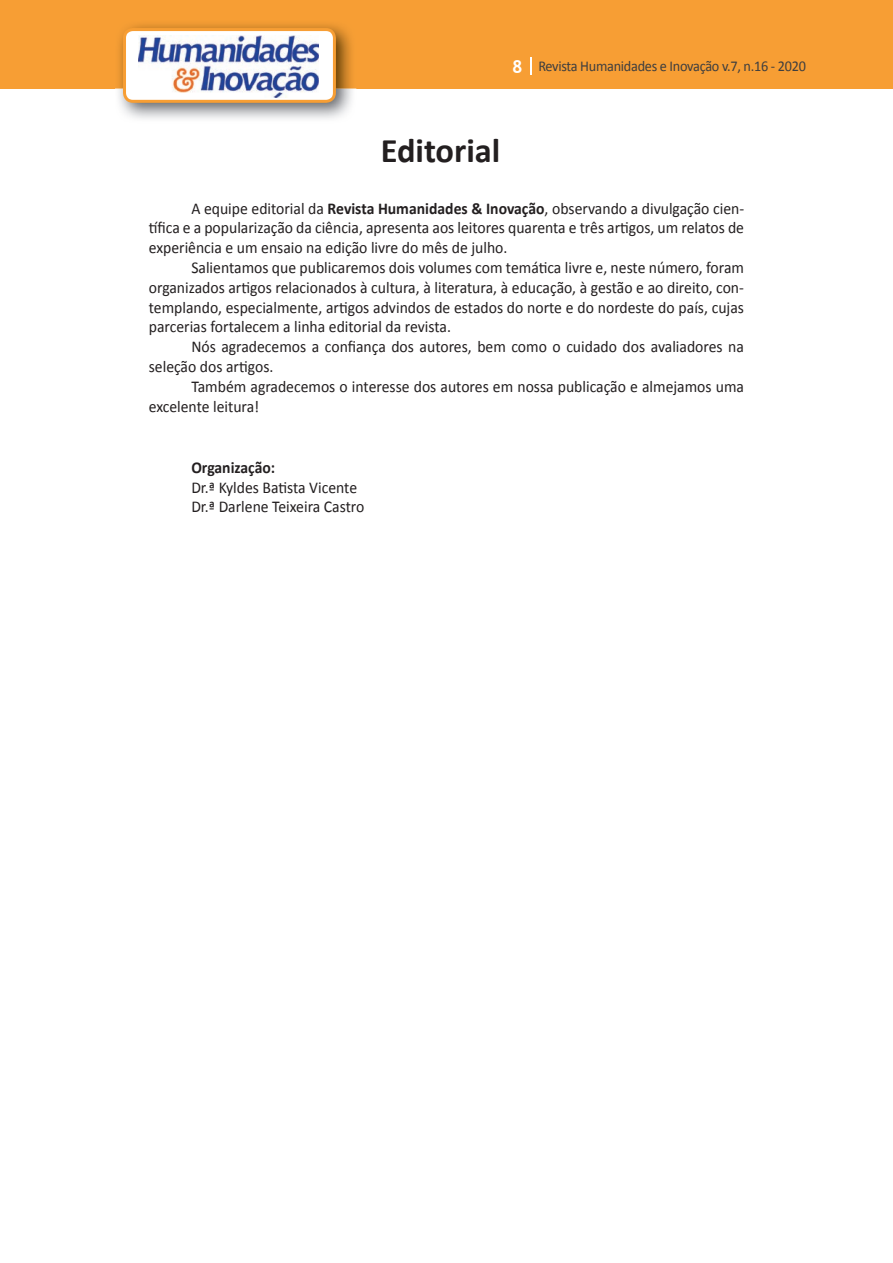
<style>
.page{position:relative;width:893px;height:1263px;background:#fff}
.page>*{position:absolute;margin:0;border:0;box-sizing:border-box;transform-origin:0 0}
.t1{font:700 34.5px "Calibri";color:#231f20}
.t2{font:16.5px/19.8px "Calibri";color:#231f20;scale:.95 1}
.t3{font:700 16.5px "Calibri";color:#231f20;scale:.95 1}
.t4{font:15px "Calibri";letter-spacing:-.02em;color:#3e3e3f;scale:.95 1}
.s1{font-family:"Trebuchet MS";font-weight:700;font-size:18px;color:#fff}
.s2{font-weight:700}
</style>
<div class="page">
<div style="left:0;top:0;width:893px;height:88px;background:#f79e34"></div>
<svg style="left:530px;top:57px;width:2px;height:18px"></svg>
<img style="left:115px;top:24px;width:241px;height:95px">
<svg style="left:123px;top:28px;width:213px;height:75px"></svg>
<p class="t4" style="left:512px;top:57px;width:311px"><span class="s1">8</span> Revista Humanidades e Inovação v.7, n.16 - 2020</p>
<h1 class="t1" style="left:381px;top:128px;width:121px">Editorial</h1>
<p class="t2" style="left:149px;top:198px;width:628px;text-align:justify;text-indent:43px">A equipe editorial da <span class="s2">Revista Humanidades &amp; Inovação</span>, observando a divulgação cien&shy;tífica e a popularização da ciência, apresenta aos leitores quarenta e três artigos, um relatos de experiência e um ensaio na edição livre do mês de julho.</p>
<p class="t2" style="left:149px;top:258px;width:628px;text-align:justify;text-indent:43px">Salientamos que publicaremos dois volumes com temática livre e, neste número, foram organizados artigos relacionados à cultura, à literatura, à educação, à gestão e ao direito, con&shy;templando, especialmente, artigos advindos de estados do norte e do nordeste do país, cujas parcerias fortalecem a linha editorial da revista.</p>
<p class="t2" style="left:149px;top:337px;width:628px;text-indent:43px">Nós agradecemos a confiança dos autores, bem como o cuidado dos avaliadores na seleção dos artigos.</p>
<p class="t2" style="left:149px;top:377px;width:628px;text-indent:43px">Também agradecemos o interesse dos autores em nossa publicação e almejamos uma excelente leitura!</p>
<p class="t3" style="left:191px;top:457px;width:90px">Organização:</p>
<p class="t2" style="left:191px;top:477px;width:184px">Dr.ª Kyldes Batista Vicente<br>Dr.ª Darlene Teixeira Castro</p>
</div>
